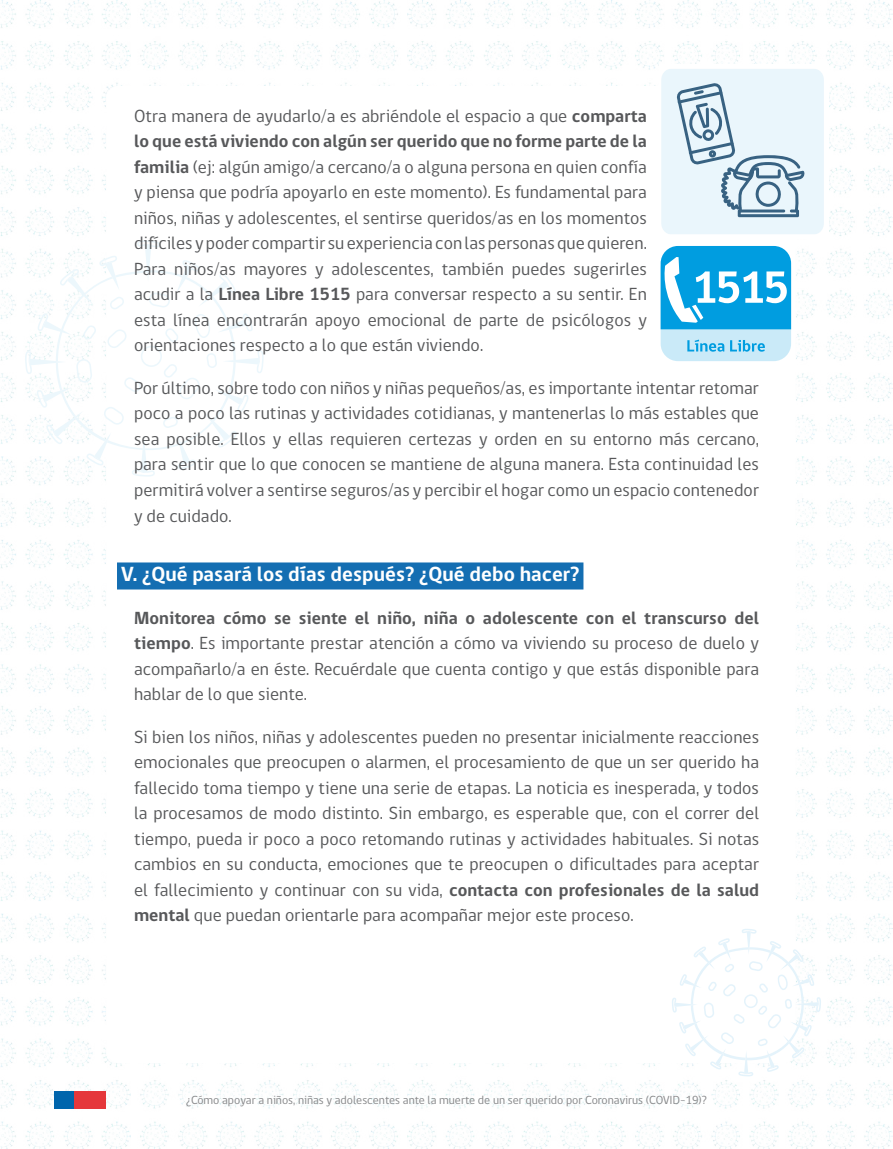
<style>
.page{position:relative;width:893px;height:1149px;background:#fff}
.page>*{position:absolute;margin:0;border:0;box-sizing:border-box;transform-origin:0 0}
.t1{font:700 21px "gob CL";letter-spacing:.005em;color:#fff}
.t2{font:18px/25.5px "gob CL";letter-spacing:.005em;color:#57585a;text-align:justify}
.t3{font:12px "gob CL";color:#868789}
.s1{font-weight:700}
</style>
<div class="page">
<img style="left:0;top:0;width:893px;height:1148px">
<div style="left:106px;top:86px;width:690px;height:976px;background:#fff;border-radius:13px"></div>
<svg style="left:672px;top:928px;width:149px;height:148px"></svg>
<svg style="left:25px;top:240px;width:239px;height:236px"></svg>
<div style="left:54px;top:1090px;width:21px;height:17px;background:#0065ac"></div>
<div style="left:75px;top:1090px;width:31px;height:17px;background:#e5373b"></div>
<div style="left:117px;top:562px;width:466px;height:27px;background:#146eb2"></div>
<div style="left:660px;top:64px;width:169px;height:174px;background:#fff"></div>
<svg style="left:661px;top:69px;width:163px;height:165px;background:#d5e4ed"></svg>
<div style="left:661px;top:251px;width:130px;height:110px;background:#caeaf8;border-radius:17px"></div>
<svg style="left:660px;top:246px;width:131px;height:83px"></svg>
<svg style="left:687px;top:339px;width:37px;height:12px"></svg>
<svg style="left:730px;top:340px;width:35px;height:11px"></svg>
<p class="t2" style="left:134px;top:103px;width:514px">Otra manera de ayudarlo/a es abriéndole el espacio a que <span class="s1">comparta lo que está viviendo con algún ser querido que no forme parte de la familia</span> (ej: algún amigo/a cercano/a o alguna persona en quien confía y piensa que podría apoyarlo en este momento). Es fundamental para niños, niñas y adolescentes, el sentirse queridos/as en los momentos difíciles y poder compartir su experiencia con las personas que quieren.<br>Para niños/as mayores y adolescentes, también puedes sugerirles acudir a la <span class="s1">Línea Libre 1515</span> para conversar respecto a su sentir. En esta línea encontrarán apoyo emocional de parte de psicólogos y orientaciones respecto a lo que están viviendo.</p>
<p class="t2" style="left:134px;top:375px;width:627px">Por último, sobre todo con niños y niñas pequeños/as, es importante intentar retomar poco a poco las rutinas y actividades cotidianas, y mantenerlas lo más estables que sea posible. Ellos y ellas requieren certezas y orden en su entorno más cercano, para sentir que lo que conocen se mantiene de alguna manera. Esta continuidad les permitirá volver a sentirse seguros/as y percibir el hogar como un espacio contenedor y de cuidado.</p>
<p class="t1" style="left:121px;top:559px;width:460px">V. ¿Qué pasará los días después? ¿Qué debo hacer?</p>
<p class="t2" style="left:134px;top:605px;width:626px"><span class="s1">Monitorea cómo se siente el niño, niña o adolescente con el transcurso del tiempo</span>. Es importante prestar atención a cómo va viviendo su proceso de duelo y acompañarlo/a en éste. Recuérdale que cuenta contigo y que estás disponible para hablar de lo que siente.</p>
<p class="t2" style="left:134px;top:724px;width:627px">Si bien los niños, niñas y adolescentes pueden no presentar inicialmente reacciones emocionales que preocupen o alarmen, el procesamiento de que un ser querido ha fallecido toma tiempo y tiene una serie de etapas. La noticia es inesperada, y todos la procesamos de modo distinto. Sin embargo, es esperable que, con el correr del tiempo, pueda ir poco a poco retomando rutinas y actividades habituales. Si notas cambios en su conducta, emociones que te preocupen o dificultades para aceptar el fallecimiento y continuar con su vida, <span class="s1">contacta con profesionales de la salud mental</span> que puedan orientarle para acompañar mejor este proceso.</p>
<p class="t3" style="left:186px;top:1091px;width:522px">¿Cómo apoyar a niños, niñas y adolescentes ante la muerte de un ser querido por Coronavirus (COVID-19)?</p>
</div>
